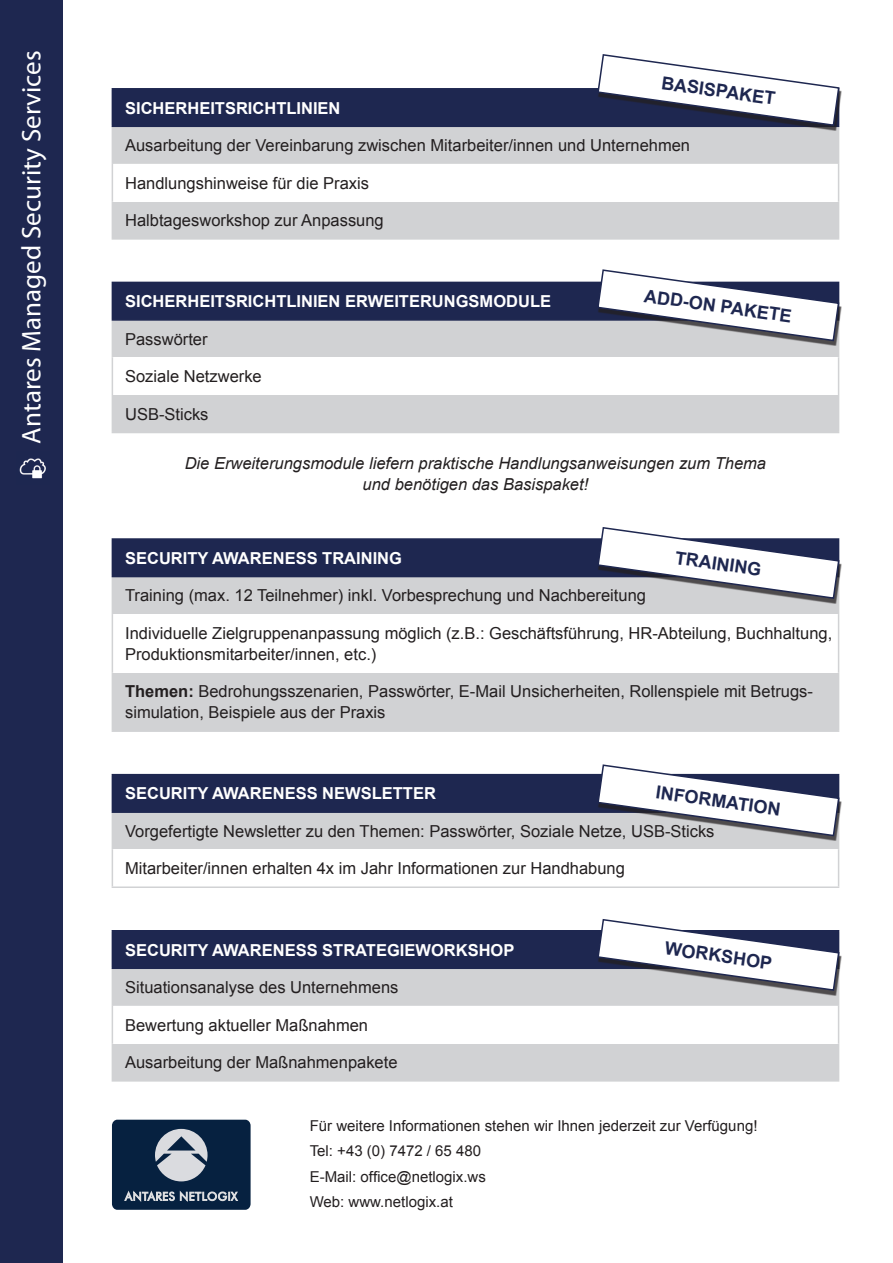
<style>
.page{position:relative;width:893px;height:1263px;background:#fff}
.page>*{position:absolute;margin:0;border:0;box-sizing:border-box;transform-origin:0 0}
.t1{font:27px "Myriad Pro";color:#fff}
.t2{font:700 18px "Arial";color:#1e2750}
.t3{font:16.5px/21px "Arial";color:#231f20}
.t4{font:700 16.5px "Arial";color:#fff}
.t5{font:italic 16.5px "Arial";color:#231f20}
.t6{font:15px "Arial";color:#231f20}
.s1{font-weight:700}
</style>
<div class="page">
<div style="left:0;top:0;width:62px;height:1263px;background:#1e2750"></div>
<img style="left:19px;top:458px;width:27px;height:21px">
<div style="left:112px;top:89px;width:727px;height:37px;background:#1e2750"></div>
<div style="left:113px;top:127px;width:725px;height:111px;background:#d1d2d4"></div>
<div style="left:112px;top:164px;width:727px;height:37px;background:#fff"></div>
<hr style="left:112px;top:127px;width:1px;height:37px;background:#d1d2d4">
<hr style="left:838px;top:127px;width:1px;height:37px;background:#d1d2d4">
<hr style="left:112px;top:164px;width:1px;height:37px;background:#d1d2d4">
<hr style="left:838px;top:164px;width:1px;height:37px;background:#d1d2d4">
<hr style="left:112px;top:201px;width:1px;height:37px;background:#d1d2d4">
<hr style="left:838px;top:201px;width:1px;height:37px;background:#d1d2d4">
<hr style="left:112px;top:238px;width:727px;height:2px;background:#d1d2d4">
<hr style="left:112px;top:88px;width:727px;height:2px;background:#1e2750">
<hr style="left:112px;top:126px;width:727px;height:1px;background:#1e2750">
<div style="left:112px;top:282px;width:727px;height:38px;background:#1e2750"></div>
<div style="left:113px;top:321px;width:725px;height:111px;background:#d1d2d4"></div>
<div style="left:112px;top:357px;width:727px;height:38px;background:#fff"></div>
<hr style="left:112px;top:321px;width:1px;height:36px;background:#d1d2d4">
<hr style="left:838px;top:321px;width:1px;height:36px;background:#d1d2d4">
<hr style="left:112px;top:357px;width:1px;height:38px;background:#d1d2d4">
<hr style="left:838px;top:357px;width:1px;height:38px;background:#d1d2d4">
<hr style="left:112px;top:395px;width:1px;height:37px;background:#d1d2d4">
<hr style="left:838px;top:395px;width:1px;height:37px;background:#d1d2d4">
<hr style="left:112px;top:432px;width:727px;height:1px;background:#d1d2d4">
<hr style="left:112px;top:319px;width:727px;height:2px;background:#1e2750">
<div style="left:112px;top:539px;width:727px;height:37px;background:#1e2750"></div>
<div style="left:113px;top:577px;width:725px;height:153px;background:#d1d2d4"></div>
<div style="left:112px;top:614px;width:727px;height:59px;background:#fff"></div>
<hr style="left:112px;top:577px;width:1px;height:37px;background:#d1d2d4">
<hr style="left:838px;top:577px;width:1px;height:37px;background:#d1d2d4">
<hr style="left:112px;top:614px;width:1px;height:59px;background:#d1d2d4">
<hr style="left:838px;top:614px;width:1px;height:59px;background:#d1d2d4">
<hr style="left:112px;top:673px;width:1px;height:57px;background:#d1d2d4">
<hr style="left:838px;top:673px;width:1px;height:57px;background:#d1d2d4">
<hr style="left:112px;top:730px;width:727px;height:2px;background:#d1d2d4">
<hr style="left:112px;top:538px;width:727px;height:2px;background:#1e2750">
<hr style="left:112px;top:576px;width:727px;height:1px;background:#1e2750">
<div style="left:112px;top:775px;width:727px;height:37px;background:#1e2750"></div>
<div style="left:112px;top:812px;width:727px;height:38px;background:#d1d2d4"></div>
<hr style="left:112px;top:850px;width:1px;height:36px;background:#d1d2d4">
<hr style="left:838px;top:850px;width:1px;height:36px;background:#d1d2d4">
<hr style="left:112px;top:886px;width:727px;height:2px;background:#d1d2d4">
<hr style="left:112px;top:774px;width:727px;height:1px;background:#1e2750">
<hr style="left:112px;top:811px;width:727px;height:2px;background:#1e2750">
<div style="left:112px;top:931px;width:727px;height:37px;background:#1e2750"></div>
<div style="left:113px;top:969px;width:725px;height:111px;background:#d1d2d4"></div>
<div style="left:112px;top:1006px;width:727px;height:37px;background:#fff"></div>
<hr style="left:112px;top:969px;width:1px;height:37px;background:#d1d2d4">
<hr style="left:838px;top:969px;width:1px;height:37px;background:#d1d2d4">
<hr style="left:112px;top:1006px;width:1px;height:37px;background:#d1d2d4">
<hr style="left:838px;top:1006px;width:1px;height:37px;background:#d1d2d4">
<hr style="left:112px;top:1043px;width:1px;height:37px;background:#d1d2d4">
<hr style="left:838px;top:1043px;width:1px;height:37px;background:#d1d2d4">
<hr style="left:112px;top:1080px;width:727px;height:1px;background:#d1d2d4">
<hr style="left:112px;top:930px;width:727px;height:1px;background:#1e2750">
<hr style="left:112px;top:967px;width:727px;height:2px;background:#1e2750">
<div style="left:598px;top:57px;width:244px;height:74px;background:#231f20;opacity:.75"></div>
<svg style="left:598px;top:54px;width:242px;height:73px"></svg>
<div style="left:597px;top:272px;width:245px;height:74px;background:#231f20;opacity:.75"></div>
<svg style="left:596px;top:269px;width:244px;height:73px"></svg>
<div style="left:598px;top:530px;width:244px;height:73px;background:#231f20;opacity:.75"></div>
<svg style="left:596px;top:527px;width:244px;height:73px"></svg>
<div style="left:598px;top:767px;width:244px;height:74px;background:#231f20;opacity:.75"></div>
<svg style="left:596px;top:764px;width:244px;height:73px"></svg>
<div style="left:598px;top:922px;width:244px;height:73px;background:#231f20;opacity:.75"></div>
<svg style="left:596px;top:919px;width:244px;height:73px"></svg>
<div style="left:112px;top:1120px;width:139px;height:90px;background:#062140;border-radius:6px"></div>
<svg style="left:124px;top:1190px;width:115px;height:12px"></svg>
<svg style="left:155px;top:1129px;width:53px;height:52px"></svg>
<h1 class="t1" style="left:15px;top:444px;width:395px;rotate:-90deg">Antares Managed Security Services</h1>
<p class="t2" style="left:663px;top:70px;width:116px;rotate:8deg">BASISPAKET</p>
<p class="t4" style="left:125px;top:96px;width:217px">SICHERHEITSRICHTLINIEN</p>
<p class="t3" style="left:125px;top:135px;width:566px">Ausarbeitung der Vereinbarung zwischen Mitarbeiter/innen und Unternehmen</p>
<p class="t3" style="left:125px;top:172px;width:245px">Handlungshinweise für die Praxis</p>
<p class="t3" style="left:125px;top:210px;width:260px">Halbtagesworkshop zur Anpassung</p>
<p class="t2" style="left:646px;top:283px;width:150px;rotate:8deg">ADD-ON PAKETE</p>
<p class="t4" style="left:125px;top:290px;width:427px">SICHERHEITSRICHTLINIEN ERWEITERUNGSMODULE</p>
<p class="t3" style="left:125px;top:328px;width:84px">Passwörter</p>
<p class="t3" style="left:125px;top:366px;width:138px">Soziale Netzwerke</p>
<p class="t3" style="left:125px;top:403px;width:85px">USB-Sticks</p>
<p class="t5" style="left:185px;top:453px;width:583px">Die Erweiterungsmodule liefern praktische Handlungsanweisungen zum Thema</p>
<p class="t5" style="left:363px;top:474px;width:227px">und benötigen das Basispaket!</p>
<p class="t2" style="left:677px;top:545px;width:88px;rotate:8deg">TRAINING</p>
<p class="t4" style="left:125px;top:546px;width:278px">SECURITY AWARENESS TRAINING</p>
<p class="t3" style="left:125px;top:585px;width:522px">Training (max. 12 Teilnehmer) inkl. Vorbesprechung und Nachbereitung</p>
<p class="t3" style="left:125px;top:622px;width:709px">Individuelle Zielgruppenanpassung möglich (z.B.: Geschäftsführung, HR-Abteilung, Buchhaltung,<br>Produktionsmitarbeiter/innen, etc.)</p>
<p class="t3" style="left:125px;top:681px;width:689px"><span class="s1">Themen:</span> Bedrohungsszenarien, Passwörter, E-Mail Unsicherheiten, Rollenspiele mit Betrugs&shy;simulation, Beispiele aus der Praxis</p>
<p class="t2" style="left:658px;top:779px;width:127px;rotate:8deg">INFORMATION</p>
<p class="t4" style="left:125px;top:782px;width:312px">SECURITY AWARENESS NEWSLETTER</p>
<p class="t3" style="left:125px;top:820px;width:591px">Vorgefertigte Newsletter zu den Themen: Passwörter, Soziale Netze, USB-Sticks</p>
<p class="t3" style="left:125px;top:858px;width:501px">Mitarbeiter/innen erhalten 4x im Jahr Informationen zur Handhabung</p>
<p class="t4" style="left:125px;top:938px;width:391px">SECURITY AWARENESS STRATEGIEWORKSHOP</p>
<p class="t3" style="left:125px;top:977px;width:275px">Situationsanalyse des Unternehmens</p>
<p class="t3" style="left:125px;top:1014px;width:245px">Bewertung aktueller Maßnahmen</p>
<p class="t3" style="left:125px;top:1052px;width:274px">Ausarbeitung der Maßnahmenpakete</p>
<p class="t2" style="left:667px;top:935px;width:109px;rotate:8deg">WORKSHOP</p>
<p class="t6" style="left:310px;top:1115px;width:449px">Für weitere Informationen stehen wir Ihnen jederzeit zur Verfügung!</p>
<p class="t6" style="left:310px;top:1140px;width:173px">Tel: +43 (0) 7472 / 65 480</p>
<p class="t6" style="left:310px;top:1166px;width:178px">E-Mail: office@netlogix.ws</p>
<p class="t6" style="left:310px;top:1191px;width:145px">Web: www.netlogix.at</p>
</div>
